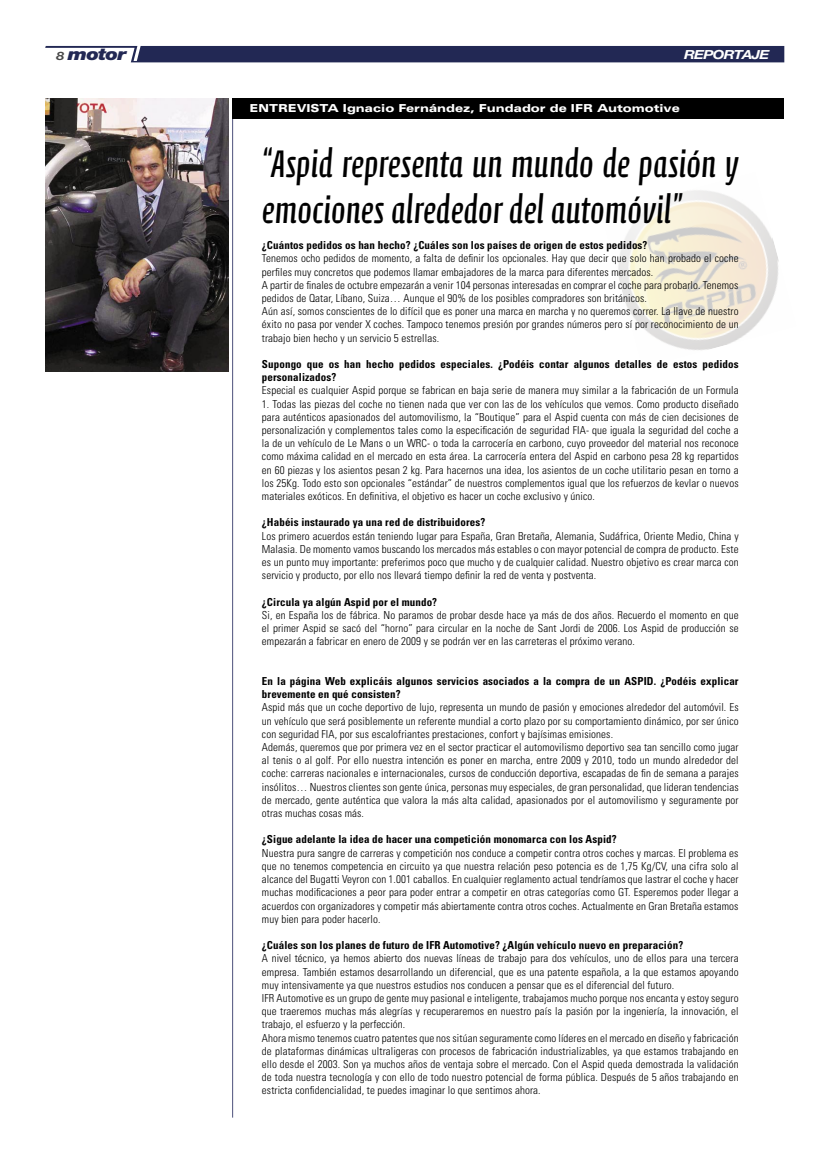
<style>
.page{position:relative;width:820px;height:1163px;background:#fff}
.page>*{position:absolute;margin:0;border:0;box-sizing:border-box;transform-origin:0 0}
.Notas_1{font:39px/45.4px "Calcite Pro";color:#000}
.t1{font:italic 900 16.7px "Helvetica Neue LT Std";letter-spacing:-.04em;color:#222854;scale:1.2 1}
.t2{font:italic 700 12.6px "Helvetica Neue LT Std";letter-spacing:-.055em;color:#fff;scale:1.2 1}
.Texto_seg_ficha{font:300 condensed 11px/13.2px "Univers LT Std";letter-spacing:.01em;color:#000;text-align:justify}
.Texto_seg_ficha-2{font:700 condensed 11px/13.2px "Univers LT Std";letter-spacing:.01em;color:#000}
.Texto_seguido{font:900 expanded 11px "Univers LT Std";color:#fff}
.s1{font-weight:700;font-size:11.6px;color:#484848}
</style>
<div class="page">
<svg style="left:45px;top:46px;width:739px;height:16px;background:#3a3f66"></svg>
<img style="left:618px;top:190px;width:161px;height:160px">
<hr style="left:232px;top:98px;width:1px;height:1019px;background:#4e517c">
<div style="left:232px;top:98px;width:552px;height:21px;background:#000"></div>
<img style="left:45px;top:98px;width:183px;height:273px">
<h2 class="t1" style="left:56px;top:44px;width:60px"><span class="s1">8</span> motor</h2>
<p class="t2" style="left:684px;top:46px;width:72px">REPORTAJE</p>
<p class="Texto_seguido" style="left:249px;top:102px;width:432px">ENTREVISTA Ignacio Fernández, Fundador de IFR Automotive</p>
<p class="Notas_1" style="left:262px;top:141px;width:478px">“Aspid representa un mundo de pasión y emociones alrededor del automóvil”</p>
<p class="Texto_seg_ficha-2" style="left:262px;top:238px;width:387px">¿Cuántos pedidos os han hecho? ¿Cuáles son los países de origen de estos pedidos?</p>
<p class="Texto_seg_ficha" style="left:262px;top:252px;width:478px">Tenemos ocho pedidos de momento, a falta de definir los opcionales. Hay que decir que solo han probado el coche perfiles muy concretos que podemos llamar embajadores de la marca para diferentes mercados.</p>
<p class="Texto_seg_ficha" style="left:262px;top:278px;width:478px">A partir de finales de octubre empezarán a venir 104 personas interesadas en comprar el coche para probarlo. Tenemos pedidos de Qatar, Líbano, Suiza… Aunque el 90% de los posibles compradores son británicos.</p>
<p class="Texto_seg_ficha" style="left:262px;top:304px;width:478px">Aún así, somos conscientes de lo difícil que es poner una marca en marcha y no queremos correr. La llave de nuestro éxito no pasa por vender X coches. Tampoco tenemos presión por grandes números pero sí por reconocimiento de un trabajo bien hecho y un servicio 5 estrellas.</p>
<p class="Texto_seg_ficha-2" style="left:262px;top:357px;width:478px">Supongo que os han hecho pedidos especiales. ¿Podéis contar algunos detalles de estos pedidos personalizados?</p>
<p class="Texto_seg_ficha" style="left:262px;top:384px;width:478px">Especial es cualquier Aspid porque se fabrican en baja serie de manera muy similar a la fabricación de un Formula</p>
<p class="Texto_seg_ficha" style="left:262px;top:397px;width:478px">1. Todas las piezas del coche no tienen nada que ver con las de los vehículos que vemos. Como producto diseñado para auténticos apasionados del automovilismo, la “Boutique” para el Aspid cuenta con más de cien decisiones de personalización y complementos tales como la especificación de seguridad FIA- que iguala la seguridad del coche a la de un vehículo de Le Mans o un WRC- o toda la carrocería en carbono, cuyo proveedor del material nos reconoce como máxima calidad en el mercado en esta área. La carrocería entera del Aspid en carbono pesa 28 kg repartidos en 60 piezas y los asientos pesan 2 kg. Para hacernos una idea, los asientos de un coche utilitario pesan en torno a los 25Kg. Todo esto son opcionales “estándar” de nuestros complementos igual que los refuerzos de kevlar o nuevos materiales exóticos. En definitiva, el objetivo es hacer un coche exclusivo y único.</p>
<p class="Texto_seg_ficha-2" style="left:262px;top:516px;width:225px">¿Habéis instaurado ya una red de distribuidores?</p>
<p class="Texto_seg_ficha" style="left:262px;top:529px;width:478px">Los primero acuerdos están teniendo lugar para España, Gran Bretaña, Alemania, Sudáfrica, Oriente Medio, China y Malasia. De momento vamos buscando los mercados más estables o con mayor potencial de compra de producto. Este es un punto muy importante: preferimos poco que mucho y de cualquier calidad. Nuestro objetivo es crear marca con servicio y producto, por ello nos llevará tiempo definir la red de venta y postventa.</p>
<p class="Texto_seg_ficha-2" style="left:262px;top:595px;width:177px">¿Circula ya algún Aspid por el mundo?</p>
<p class="Texto_seg_ficha" style="left:262px;top:608px;width:478px">Si, en España los de fábrica. No paramos de probar desde hace ya más de dos años. Recuerdo el momento en que el primer Aspid se sacó del “horno” para circular en la noche de Sant Jordi de 2006. Los Aspid de producción se empezarán a fabricar en enero de 2009 y se podrán ver en las carreteras el próximo verano.</p>
<p class="Texto_seg_ficha-2" style="left:262px;top:674px;width:478px">En la página Web explicáis algunos servicios asociados a la compra de un ASPID. ¿Podéis explicar brevemente en qué consisten?</p>
<p class="Texto_seg_ficha" style="left:262px;top:700px;width:478px">Aspid más que un coche deportivo de lujo, representa un mundo de pasión y emociones alrededor del automóvil. Es un vehículo que será posiblemente un referente mundial a corto plazo por su comportamiento dinámico, por ser único con seguridad FIA, por sus escalofriantes prestaciones, confort y bajísimas emisiones.</p>
<p class="Texto_seg_ficha" style="left:262px;top:740px;width:478px">Además, queremos que por primera vez en el sector practicar el automovilismo deportivo sea tan sencillo como jugar al tenis o al golf. Por ello nuestra intención es poner en marcha, entre 2009 y 2010, todo un mundo alrededor del coche: carreras nacionales e internacionales, cursos de conducción deportiva, escapadas de fin de semana a parajes insólitos… Nuestros clientes son gente única, personas muy especiales, de gran personalidad, que lideran tendencias de mercado, gente auténtica que valora la más alta calidad, apasionados por el automovilismo y seguramente por otras muchas cosas más.</p>
<p class="Texto_seg_ficha-2" style="left:262px;top:832px;width:356px">¿Sigue adelante la idea de hacer una competición monomarca con los Aspid?</p>
<p class="Texto_seg_ficha" style="left:262px;top:846px;width:478px">Nuestra pura sangre de carreras y competición nos conduce a competir contra otros coches y marcas. El problema es que no tenemos competencia en circuito ya que nuestra relación peso potencia es de 1,75 Kg/CV, una cifra solo al alcance del Bugatti Veyron con 1.001 caballos. En cualquier reglamento actual tendríamos que lastrar el coche y hacer muchas modificaciones a peor para poder entrar a competir en otras categorías como GT. Esperemos poder llegar a acuerdos con organizadores y competir más abiertamente contra otros coches. Actualmente en Gran Bretaña estamos muy bien para poder hacerlo.</p>
<p class="Texto_seg_ficha-2" style="left:262px;top:938px;width:422px">¿Cuáles son los planes de futuro de IFR Automotive? ¿Algún vehículo nuevo en preparación?</p>
<p class="Texto_seg_ficha" style="left:262px;top:951px;width:478px">A nivel técnico, ya hemos abierto dos nuevas líneas de trabajo para dos vehículos, uno de ellos para una tercera empresa. También estamos desarrollando un diferencial, que es una patente española, a la que estamos apoyando muy intensivamente ya que nuestros estudios nos conducen a pensar que es el diferencial del futuro.</p>
<p class="Texto_seg_ficha" style="left:262px;top:991px;width:478px">IFR Automotive es un grupo de gente muy pasional e inteligente, trabajamos mucho porque nos encanta y estoy seguro que traeremos muchas más alegrías y recuperaremos en nuestro país la pasión por la ingeniería, la innovación, el trabajo, el esfuerzo y la perfección.</p>
<p class="Texto_seg_ficha" style="left:262px;top:1030px;width:478px">Ahora mismo tenemos cuatro patentes que nos sitúan seguramente como líderes en el mercado en diseño y fabricación de plataformas dinámicas ultraligeras con procesos de fabricación industrializables, ya que estamos trabajando en ello desde el 2003. Son ya muchos años de ventaja sobre el mercado. Con el Aspid queda demostrada la validación de toda nuestra tecnología y con ello de todo nuestro potencial de forma pública. Después de 5 años trabajando en estricta confidencialidad, te puedes imaginar lo que sentimos ahora.</p>
</div>
